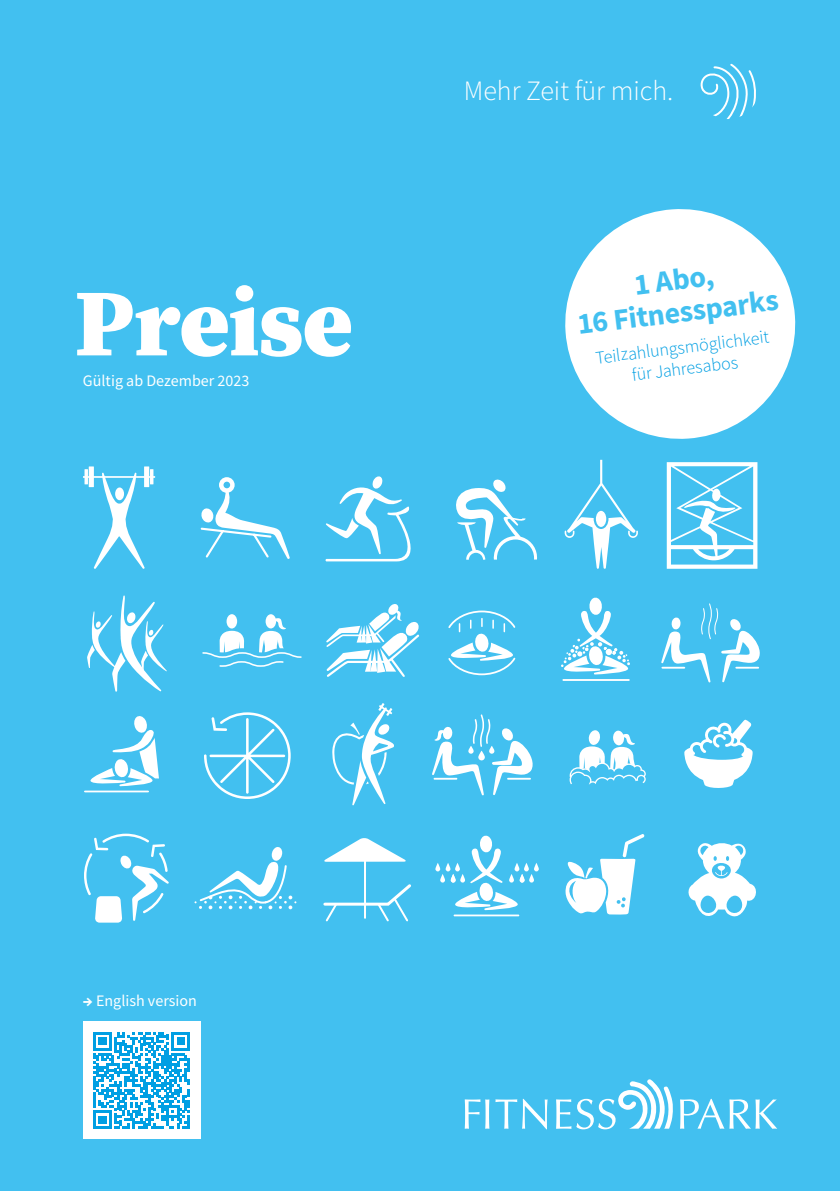
<style>
.page{position:relative;width:840px;height:1191px;background:#fff}
.page>*{position:absolute;margin:0;border:0;box-sizing:border-box;transform-origin:0 0}
.t1{font:900 95.6px "Source Serif Pro";letter-spacing:-.01em;color:#fff}
.t2{font:700 30px "Source Sans Pro";color:#42c0f0}
.t3{font:300 28px "Source Sans Pro";color:#fff}
.t4{font:300 18px/21.6px "Source Sans Pro";color:#009fe3;text-align:center}
.t5{font:16px "Source Sans Pro";color:#fff}
.s1{font-weight:700}
</style>
<div class="page">
<div style="left:0;top:0;width:839px;height:1191px;background:#42c0f0"></div>
<svg style="left:200px;top:477px;width:89px;height:82px"></svg>
<div style="left:89px;top:466px;width:5px;height:21px;background:#fff"></div>
<svg style="left:84px;top:469px;width:4px;height:15px"></svg>
<div style="left:144px;top:466px;width:5px;height:21px;background:#fff"></div>
<hr style="left:150px;top:469px;width:3px;height:15px;background:#fff">
<hr style="left:83px;top:476px;width:72px;height:2px;background:#fff">
<svg style="left:94px;top:472px;width:51px;height:97px"></svg>
<svg style="left:325px;top:476px;width:86px;height:85px"></svg>
<svg style="left:456px;top:479px;width:81px;height:81px"></svg>
<svg style="left:332px;top:703px;width:62px;height:102px"></svg>
<svg style="left:202px;top:614px;width:100px;height:53px"></svg>
<svg style="left:448px;top:610px;width:68px;height:66px"></svg>
<svg style="left:661px;top:603px;width:99px;height:79px"></svg>
<svg style="left:194px;top:847px;width:102px;height:62px"></svg>
<hr style="left:85px;top:790px;width:63px;height:2px;background:#fff">
<svg style="left:90px;top:716px;width:69px;height:70px"></svg>
<svg style="left:564px;top:460px;width:73px;height:109px"></svg>
<div style="left:595px;top:511px;width:11px;height:16px;background:#fff;border-radius:50%"></div>
<svg style="left:204px;top:712px;width:86px;height:87px"></svg>
<svg style="left:84px;top:833px;width:85px;height:89px"></svg>
<hr style="left:562px;top:679px;width:67px;height:2px;background:#fff">
<svg style="left:561px;top:597px;width:68px;height:77px"></svg>
<svg style="left:432px;top:714px;width:101px;height:81px"></svg>
<svg style="left:326px;top:604px;width:93px;height:73px"></svg>
<svg style="left:684px;top:719px;width:68px;height:69px"></svg>
<svg style="left:700px;top:63px;width:56px;height:56px"></svg>
<hr style="left:453px;top:914px;width:66px;height:2px;background:#fff">
<svg style="left:450px;top:874px;width:5px;height:8px"></svg>
<svg style="left:440px;top:874px;width:5px;height:8px"></svg>
<svg style="left:445px;top:862px;width:5px;height:9px"></svg>
<svg style="left:435px;top:862px;width:5px;height:9px"></svg>
<svg style="left:523px;top:862px;width:5px;height:9px"></svg>
<svg style="left:533px;top:862px;width:5px;height:9px"></svg>
<svg style="left:519px;top:874px;width:5px;height:8px"></svg>
<svg style="left:529px;top:874px;width:4px;height:8px"></svg>
<svg style="left:514px;top:862px;width:5px;height:9px"></svg>
<svg style="left:454px;top:835px;width:63px;height:75px"></svg>
<svg style="left:565px;top:834px;width:79px;height:81px"></svg>
<svg style="left:464px;top:1099px;width:25px;height:29px"></svg>
<svg style="left:495px;top:1098px;width:52px;height:31px"></svg>
<svg style="left:556px;top:1079px;width:117px;height:50px"></svg>
<svg style="left:680px;top:1098px;width:96px;height:30px"></svg>
<svg style="left:565px;top:209px;width:231px;height:230px;fill:#fff"></svg>
<svg style="left:688px;top:843px;width:68px;height:74px"></svg>
<svg style="left:569px;top:730px;width:76px;height:54px"></svg>
<svg style="left:666px;top:462px;width:91px;height:107px"></svg>
<hr style="left:364px;top:855px;width:2px;height:62px;background:#fff">
<svg style="left:324px;top:838px;width:82px;height:23px"></svg>
<svg style="left:323px;top:884px;width:88px;height:38px"></svg>
<svg style="left:87px;top:595px;width:80px;height:97px"></svg>
<div style="left:83px;top:1021px;width:117px;height:118px;background:#fff"></div>
<svg style="left:93px;top:1032px;width:97px;height:96px"></svg>
<p class="t1" style="left:74px;top:268px;width:280px">Preise</p>
<p class="t5" style="left:83px;top:371px;width:168px">Gültig ab Dezember 2023</p>
<p class="t3" style="left:463px;top:74px;width:211px">Mehr Zeit für mich.</p>
<p class="t2" style="left:631px;top:265px;width:82px;rotate:-7deg">1 Abo,</p>
<p class="t2" style="left:574px;top:304px;width:204px;rotate:-7deg">16 Fitnessparks</p>
<p class="t4" style="left:594px;top:347px;width:176px;rotate:-7deg">Teilzahlungsmöglichkeit für Jahresabos</p>
<p class="t5" style="left:83px;top:990px;width:115px"><span class="s1">→</span> English version</p>
</div>
